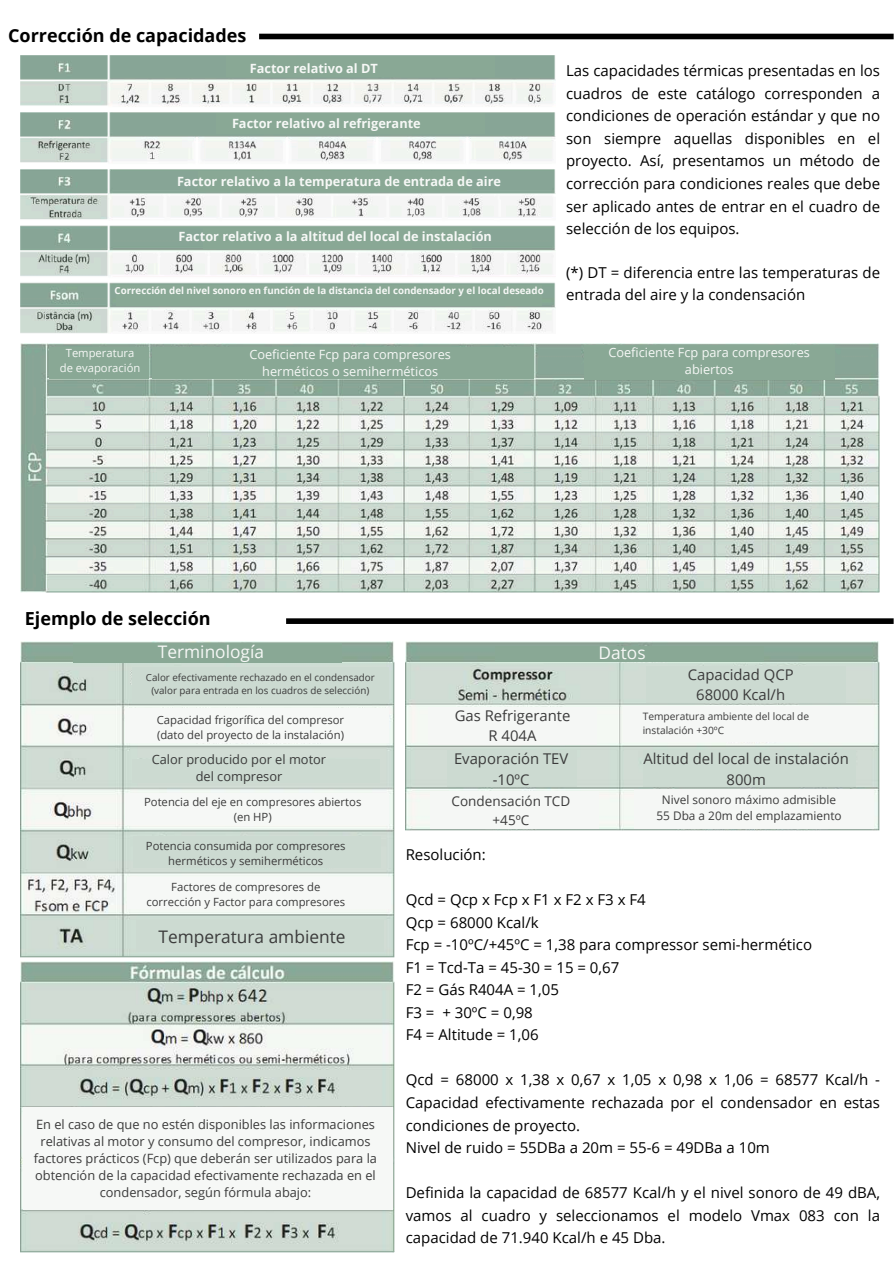
<style>
.page{position:relative;width:894px;height:1264px;background:#fff}
.page>*{position:absolute;margin:0;border:0;box-sizing:border-box;transform-origin:0 0}
.t1{font:700 18px "Open Sans";color:#000}
.t2{font:17.25px "Open Sans";color:#3b3b3b}
.t3{font:17.25px "Open Sans";color:#f6f8f6}
.t4{font:15px/22.5px "Open Sans";color:#000}
.t5{font:14.85px/20.2px "Open Sans";color:#3b3b3b;text-align:center}
.t6{font:13.5px/18.5px "Open Sans";color:#3b3b3b;text-align:center}
.t7{font:12.75px/17.1px "Open Sans";color:#3b3b3b;text-align:center}
.t8{font:700 12.75px "Open Sans";color:#f6f8f6}
.t9{font:12.75px/17px "Open Sans";color:#f6f8f6;text-align:center}
.t10{font:11.85px/15.8px "Open Sans";color:#3b3b3b;text-align:center}
.t11{font:11.25px/15px "Open Sans";color:#3b3b3b;text-align:center}
.t12{font:11.25px/15px "Open Sans";color:#f6f8f6;text-align:center}
.t13{font:10.2px/13.8px "Open Sans";color:#3b3b3b}
.t14{font:9.75px/13px "Open Sans";color:#3b3b3b;text-align:center}
.t15{font:700 9.75px "Open Sans";color:#f6f8f6}
</style>
<div class="page">
<div style="left:259px;top:34px;width:634px;height:5px;background:#000"></div>
<div style="left:286px;top:618px;width:607px;height:6px;background:#000"></div>
<img style="left:21px;top:641px;width:373px;height:316px">
<img style="left:21px;top:961px;width:373px;height:291px">
<img style="left:405px;top:641px;width:474px;height:189px">
<img style="left:21px;top:344px;width:858px;height:248px">
<img style="left:21px;top:55px;width:534px;height:278px">
<div style="left:74px;top:643px;width:267px;height:19px;background:#89a895"></div>
<div style="left:132px;top:667px;width:256px;height:35px;background:#ccdad1"></div>
<div style="left:125px;top:708px;width:263px;height:34px;background:#f6f8f6"></div>
<div style="left:125px;top:793px;width:263px;height:32px;background:#f6f8f6"></div>
<div style="left:127px;top:877px;width:264px;height:32px;background:#f6f8f6"></div>
<div style="left:132px;top:759px;width:247px;height:23px;background:#ccdad1"></div>
<div style="left:133px;top:836px;width:247px;height:31px;background:#ccdad1"></div>
<div style="left:137px;top:920px;width:247px;height:31px;background:#ccdad1"></div>
<div style="left:23px;top:1107px;width:369px;height:102px;background:#f6f8f6"></div>
<div style="left:495px;top:645px;width:267px;height:16px;background:#89a895"></div>
<div style="left:646px;top:665px;width:199px;height:37px;background:#ccdad1"></div>
<div style="left:623px;top:706px;width:250px;height:35px;background:#f5f7f5"></div>
<div style="left:642px;top:750px;width:213px;height:36px;background:#ccdad1"></div>
<div style="left:633px;top:789px;width:240px;height:39px;background:#f5f7f5"></div>
<div style="left:428px;top:707px;width:168px;height:38px;background:#f5f7f5"></div>
<div style="left:446px;top:750px;width:130px;height:36px;background:#ccdad1"></div>
<div style="left:430px;top:790px;width:168px;height:38px;background:#f5f7f5"></div>
<div style="left:49px;top:347px;width:99px;height:32px;background:#89a895"></div>
<div style="left:152px;top:347px;width:381px;height:32px;background:#89a895"></div>
<div style="left:583px;top:346px;width:251px;height:34px;background:#89a895"></div>
<div style="left:227px;top:55px;width:268px;height:21px;background:#89a895"></div>
<div style="left:216px;top:113px;width:268px;height:21px;background:#89a895"></div>
<div style="left:199px;top:171px;width:268px;height:21px;background:#89a895"></div>
<div style="left:203px;top:228px;width:268px;height:21px;background:#89a895"></div>
<div style="left:117px;top:284px;width:424px;height:21px;background:#89a895"></div>
<p class="t1" style="left:8px;top:22px;width:240px">Corrección de capacidades</p>
<p class="t8" style="left:250px;top:60px;width:129px">Factor relativo al DT</p>
<p class="t8" style="left:232px;top:114px;width:190px">Factor relativo al refrigerante</p>
<p class="t8" style="left:177px;top:172px;width:325px">Factor relativo a la temperatura de entrada de aire</p>
<p class="t8" style="left:179px;top:227px;width:315px">Factor relativo a la altitud del local de instalación</p>
<p class="t15" style="left:114px;top:284px;width:430px">Corrección del nivel sonoro en función de la distancia del condensador y el local deseado</p>
<p class="t4" style="left:566px;top:59px;width:315px;text-align:justify">Las capacidades térmicas presentadas en los cuadros de este catálogo corresponden a condiciones de operación estándar y que no son siempre aquellas disponibles en el proyecto. Así, presentamos un método de corrección para condiciones reales que debe ser aplicado antes de entrar en el cuadro de selección de los equipos.</p>
<p class="t4" style="left:566px;top:261px;width:315px">(*) DT = diferencia entre las temperaturas de entrada del aire y la condensación</p>
<p class="t12" style="left:60px;top:345px;width:82px">Temperatura de evaporación</p>
<p class="t9" style="left:249px;top:345px;width:203px">Coeficiente Fcp para compresores herméticos o semiherméticos</p>
<p class="t9" style="left:608px;top:343px;width:203px">Coeficiente Fcp para compresores abiertos</p>
<p class="t1" style="left:25px;top:606px;width:187px">Ejemplo de selección</p>
<p class="t3" style="left:158px;top:639px;width:108px">Terminología</p>
<p class="t14" style="left:146px;top:670px;width:230px">Calor efectivamente rechazado en el condensador (valor para entrada en los cuadros de selección)</p>
<p class="t11" style="left:157px;top:712px;width:189px;text-align:left">Capacidad frigorífica del compresor (dato del proyecto de la instalación)</p>
<p class="t7" style="left:152px;top:750px;width:176px">Calor producido por el motor del compresor</p>
<p class="t11" style="left:144px;top:794px;width:219px">Potencia del eje en compresores abiertos (en HP)</p>
<p class="t11" style="left:146px;top:838px;width:201px">Potencia consumida por compresores herméticos y semiherméticos</p>
<p class="t11" style="left:146px;top:879px;width:200px">Factores de compresores de corrección y Factor para compresores</p>
<p class="t2" style="left:158px;top:924px;width:188px">Temperatura ambiente</p>
<p class="t7" style="left:34px;top:1115px;width:344px">En el caso de que no estén disponibles las informaciones relativas al motor y consumo del compresor, indicamos factores prácticos (Fcp) que deberán ser utilizados para la obtención de la capacidad efectivamente rechazada en el condensador, según fórmula abajo:</p>
<p class="t5" style="left:454px;top:705px;width:117px">Gas Refrigerante<br>R 404A</p>
<p class="t5" style="left:454px;top:748px;width:116px">Evaporación TEV -10ºC</p>
<p class="t6" style="left:451px;top:791px;width:120px">Condensación TCD +45ºC</p>
<p class="t3" style="left:598px;top:640px;width:48px">Datos</p>
<p class="t5" style="left:687px;top:664px;width:107px">Capacidad QCP<br>68000 Kcal/h</p>
<p class="t13" style="left:642px;top:709px;width:168px">Temperatura ambiente del local de instalación +30ºC</p>
<p class="t5" style="left:643px;top:748px;width:207px">Altitud del local de instalación<br>800m</p>
<p class="t10" style="left:656px;top:791px;width:187px">Nivel sonoro máximo admisible<br>55 Dba a 20m del emplazamiento</p>
<p class="t4" style="left:405px;top:843px;width:82px">Resolución:</p>
<p class="t4" style="left:405px;top:888px;width:408px">Qcd=QcpxFcpxF1xF2xF3xF4<br>Qcp = 68000 Kcal/k<br>Fcp = -10ºC/+45ºC = 1,38 para compressor semi-hermético<br>F1 = Tcd-Ta = 45-30 = 15 = 0,67<br>F2 = Gás R404A = 1,05<br>F3 = + 30ºC = 0,98<br>F4 = Altitude = 1,06</p>
<p class="t4" style="left:405px;top:1068px;width:476px">Qcd = 68000 x 1,38 x 0,67 x 1,05 x 0,98 x 1,06 = 68577 Kcal/h - Capacidad efectivamente rechazada por el condensador en estas condiciones de proyecto.<br>Nivel de ruido = 55DBa a 20m = 55-6 = 49DBa a 10m</p>
<p class="t4" style="left:405px;top:1180px;width:476px;text-align:justify">Definida la capacidad de 68577 Kcal/h y el nivel sonoro de 49 dBA, vamos al cuadro y seleccionamos el modelo Vmax 083 con la capacidad de 71.940 Kcal/h e 45 Dba.</p>
</div>
